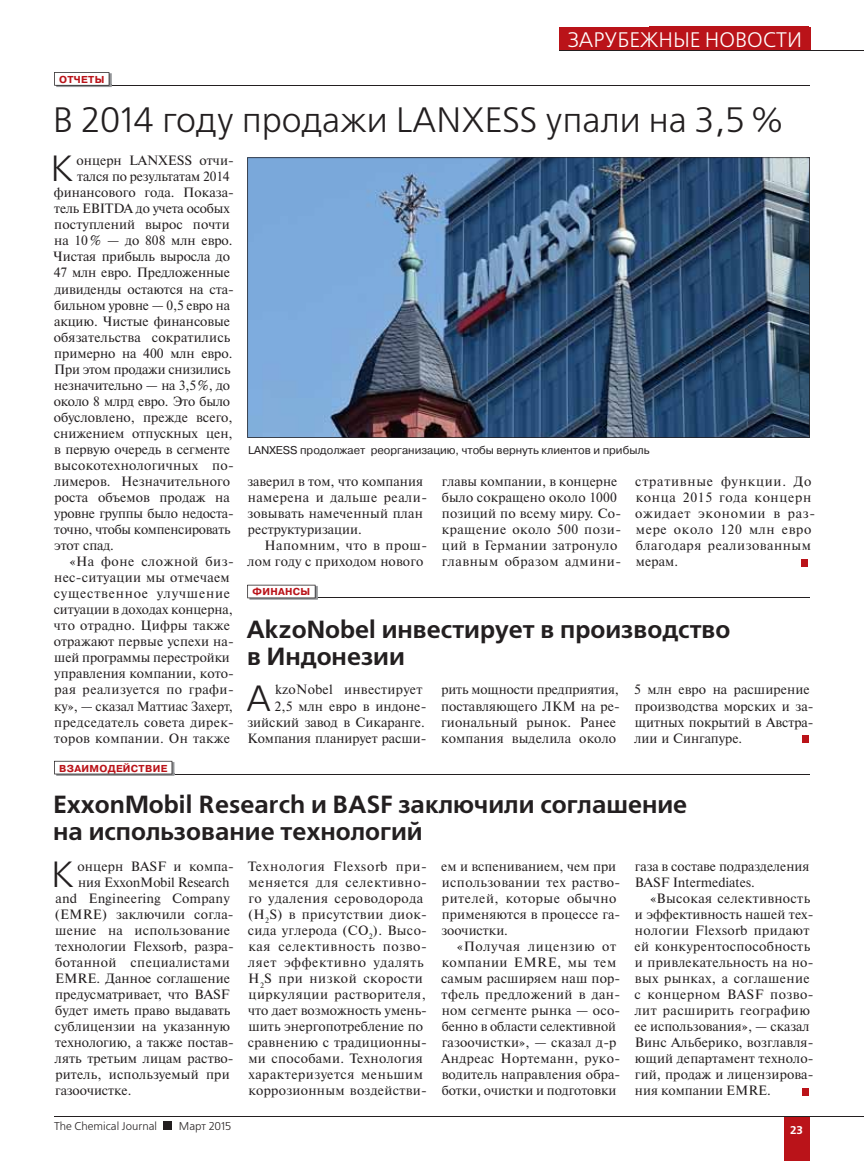
<style>
.page{position:relative;width:864px;height:1161px;background:#fff}
.page>*{position:absolute;margin:0;border:0;box-sizing:border-box;transform-origin:0 0}
.t1{font:36.45px "Free Set C";color:#231f20}
.t2{font:35.25px "Free Set C";color:#231f20}
.t3{font:700 24.75px/27px "Free Set C";color:#231f20}
.t4{font:21px "Free Set C";color:#fff}
.t5{font:21px "Free Set C";letter-spacing:.04em;color:#fff}
.t6{font:13.5px/16px "Newton C";letter-spacing:.01em;color:#231f20}
.t7{font:13.5px/16px "Newton C";letter-spacing:.035em;color:#231f20}
.t8{font:13.5px "Newton C";letter-spacing:-.01em;color:#231f20}
.t9{font:13.5px/16px "Newton C";letter-spacing:.05em;color:#231f20}
.t10{font:13.5px "Newton C";letter-spacing:-.015em;color:#231f20}
.t11{font:13.5px "Newton C";letter-spacing:.055em;color:#231f20}
.t12{font:13.5px "Newton C";letter-spacing:.03em;color:#231f20}
.t13{font:13.5px "Newton C";letter-spacing:.04em;color:#231f20}
.t14{font:11.25px "Pragmatica C";color:#231f20}
.t15{font:11.25px "Free Set C";color:#231f20}
.t16{font:700 11.25px "Free Set C";color:#fff}
.t17{font:700 10.05px "Pragmatica C";letter-spacing:.03em;color:#ba1319}
</style>
<div class="page">
<hr style="left:109px;top:85px;width:700px;height:1px;background:#231f20">
<img style="left:56px;top:86px;width:56px;height:1px">
<svg style="left:54px;top:72px;width:58px;height:14px"></svg>
<div style="left:801px;top:559px;width:6px;height:7px;background:#ba1319"></div>
<hr style="left:311px;top:597px;width:498px;height:1px;background:#231f20">
<img style="left:249px;top:598px;width:69px;height:2px">
<svg style="left:247px;top:585px;width:71px;height:13px"></svg>
<div style="left:801px;top:735px;width:7px;height:7px;background:#ba1319"></div>
<img style="left:247px;top:157px;width:562px;height:281px">
<hr style="left:166px;top:774px;width:643px;height:1px;background:#231f20">
<img style="left:56px;top:775px;width:118px;height:1px">
<svg style="left:54px;top:761px;width:120px;height:14px"></svg>
<div style="left:801px;top:1088px;width:7px;height:7px;background:#ba1319"></div>
<div style="left:783px;top:1116px;width:26px;height:45px;background:#ba1319"></div>
<hr style="left:54px;top:1116px;width:755px;height:1px;background:#231f20">
<hr style="left:809px;top:1116px;width:54px;height:1px;background:#231f20">
<div style="left:164px;top:1121px;width:8px;height:9px;background:#231f20"></div>
<hr style="left:808px;top:50px;width:55px;height:1px;background:#231f20">
<div style="left:559px;top:27px;width:251px;height:24px;background:#ba1319"></div>
<hr style="left:559px;top:51px;width:251px;height:1px;background:#231f20">
<hr style="left:810px;top:51px;width:53px;height:1px;background:#231f20">
<h3 class="t5" style="left:658px;top:31px;width:144px">PLAST/ПЛАСТ</h3>
<h3 class="t4" style="left:568px;top:32px;width:235px">ЗАРУБЕЖНЫЕ НОВОСТИ</h3>
<p class="t17" style="left:59px;top:76px;width:47px">ОТЧЕТЫ</p>
<h2 class="t2" style="left:53px;top:107px;width:733px">В 2014 году продажи LANXESS упали на 3,5 %</h2>
<h1 class="t1" style="left:50px;top:155px;width:25px">К</h1>
<p class="t6" style="left:77px;top:154px;width:159px">онцерн LANXESS отчи-</p>
<p class="t8" style="left:77px;top:172px;width:154px">тался по результатам 2014</p>
<p class="t6" style="left:54px;top:186px;width:181px">финансового года. Показа-</p>
<p class="t10" style="left:54px;top:204px;width:177px">тель EBITDA до учета особых</p>
<p class="t6" style="left:54px;top:218px;width:177px">поступлений вырос почти</p>
<p class="t6" style="left:54px;top:234px;width:179px">на 10 % — до 808 млн евро.</p>
<p class="t6" style="left:53px;top:250px;width:178px">Чистая прибыль выросла до</p>
<p class="t8" style="left:54px;top:268px;width:178px">47 млн евро. Предложенные</p>
<p class="t6" style="left:54px;top:282px;width:181px">дивиденды остаются на ста-</p>
<p class="t10" style="left:54px;top:300px;width:177px">бильном уровне — 0,5 евро на</p>
<p class="t8" style="left:54px;top:316px;width:177px">акцию. Чистые финансовые</p>
<p class="t6" style="left:54px;top:330px;width:178px">обязательства сократились</p>
<p class="t6" style="left:54px;top:346px;width:180px">примерно на 400 млн евро.</p>
<p class="t10" style="left:54px;top:364px;width:178px">При этом продажи снизились</p>
<p class="t8" style="left:54px;top:380px;width:177px">незначительно — на 3,5 %, до</p>
<p class="t8" style="left:54px;top:396px;width:178px">около 8 млрд евро. Это было</p>
<p class="t6" style="left:54px;top:410px;width:180px">обусловлено, прежде всего,</p>
<p class="t6" style="left:54px;top:427px;width:180px">снижением отпускных цен,</p>
<p class="t8" style="left:54px;top:444px;width:177px">в первую очередь в сегменте</p>
<p class="t6" style="left:54px;top:459px;width:181px">высокотехнологичных по-</p>
<p class="t6" style="left:54px;top:475px;width:177px">лимеров. Незначительного</p>
<p class="t6" style="left:55px;top:491px;width:177px">роста объемов продаж на</p>
<p class="t8" style="left:54px;top:508px;width:181px">уровне группы было недоста-</p>
<p class="t10" style="left:54px;top:524px;width:177px">точно, чтобы компенсировать</p>
<p class="t8" style="left:54px;top:540px;width:61px">этот спад.</p>
<p class="t13" style="left:69px;top:556px;width:166px">«На фоне сложной биз-</p>
<p class="t6" style="left:54px;top:571px;width:177px">нес-ситуации мы отмечаем</p>
<p class="t11" style="left:54px;top:589px;width:178px">существенное улучшение</p>
<p class="t6" style="left:54px;top:603px;width:180px">ситуации в доходах концерна,</p>
<p class="t6" style="left:54px;top:619px;width:178px">что отрадно. Цифры также</p>
<p class="t6" style="left:54px;top:635px;width:181px">отражают первые успехи на-</p>
<p class="t6" style="left:54px;top:651px;width:177px">шей программы перестройки</p>
<p class="t6" style="left:54px;top:667px;width:181px">управления компании, кото-</p>
<p class="t7" style="left:55px;top:683px;width:181px">рая реализуется по графи-</p>
<p class="t6" style="left:54px;top:699px;width:180px">ку», — сказал Маттиас Захерт,</p>
<p class="t6" style="left:54px;top:715px;width:181px">председатель совета дирек-</p>
<p class="t6" style="left:54px;top:731px;width:177px">торов компании. Он также</p>
<p class="t14" style="left:248px;top:446px;width:402px">LANXESS продолжает реорганизацию, чтобы вернуть клиентов и прибыль</p>
<p class="t6" style="left:441px;top:475px;width:181px">главы компании, в концерне было сокращено около 1000 позиций по всему миру. Со&shy;кращение около 500 пози&shy;ций в Германии затронуло главным образом админи-</p>
<p class="t9" style="left:635px;top:475px;width:181px">стративные функции. До конца 2015 года концерн ожидает экономии в раз&shy;мере около 120 млн евро благодаря реализованным мерам.</p>
<p class="t6" style="left:247px;top:475px;width:181px">заверил в том, что компания намерена и дальше реали&shy;зовывать намеченный план реструктуризации.</p>
<p class="t6" style="left:247px;top:539px;width:181px;text-align:right">Напомним, что в прош&shy;лом году с приходом нового</p>
<p class="t17" style="left:252px;top:588px;width:59px">ФИНАНСЫ</p>
<h3 class="t3" style="left:246px;top:618px;width:485px">AkzoNobel инвестирует в производство в Индонезии</h3>
<h1 class="t1" style="left:246px;top:684px;width:26px">A</h1>
<p class="t6" style="left:247px;top:683px;width:180px;text-align:right">kzoNobel инвестирует<br>2,5 млн евро в индоне&shy;зийский завод в Сикаранге.<br>Компания планирует расши-</p>
<p class="t6" style="left:441px;top:683px;width:180px">рить мощности предприятия, поставляющего ЛКМ на ре&shy;гиональный рынок. Ранее компания выделила около</p>
<p class="t6" style="left:634px;top:683px;width:181px">5 млн евро на расширение производства морских и за&shy;щитных покрытий в Австра&shy;лии и Сингапуре.</p>
<p class="t17" style="left:59px;top:764px;width:110px">ВЗАИМОДЕЙСТВИЕ</p>
<h3 class="t3" style="left:53px;top:794px;width:635px">ExxonMobil Research и BASF заключили соглашение на использование технологий</h3>
<h1 class="t1" style="left:51px;top:861px;width:25px">К</h1>
<p class="t6" style="left:77px;top:859px;width:158px">онцерн BASF и компа-</p>
<p class="t7" style="left:248px;top:859px;width:181px">Технология Flexsorb при&shy;меняется для селективно&shy;го удаления сероводорода (H<sub>2</sub>S) в присутствии диок&shy;сида углерода (CO<sub>2</sub>). Высо&shy;кая селективность позво&shy;ляет эффективно удалять<br>H<sub>2</sub>S при низкой скорости циркуляции растворителя, что дает возможность умень&shy;шить энергопотребление по сравнению с традиционны&shy;ми способами. Технология характеризуется меньшим коррозионным воздействи-</p>
<p class="t6" style="left:441px;top:859px;width:180px">ем и вспениванием, чем при использовании тех раство&shy;рителей, которые обычно применяются в процессе га&shy;зоочистки.</p>
<p class="t6" style="left:634px;top:859px;width:176px">газа в составе подразделения<br>BASF Intermediates.</p>
<p class="t6" style="left:634px;top:892px;width:181px;text-indent:16px">«Высокая селективность и эффективность нашей тех&shy;нологии Flexsorb придают ей конкурентоспособность и привлекательность на но&shy;вых рынках, а соглашение с концерном BASF позво&shy;лит расширить географию ее использования», — сказал<br>Винс Альберико, возглавля&shy;ющий департамент техноло&shy;гий, продаж и лицензирова&shy;ния компании EMRE.</p>
<p class="t6" style="left:78px;top:875px;width:153px">ния ExxonMobil Research</p>
<p class="t6" style="left:55px;top:892px;width:176px">and Engineering Company</p>
<p class="t6" style="left:55px;top:908px;width:180px">(EMRE) заключили согла-</p>
<p class="t6" style="left:55px;top:924px;width:176px">шение на использование</p>
<p class="t6" style="left:55px;top:940px;width:180px">технологии Flexsorb, разра-</p>
<p class="t12" style="left:55px;top:957px;width:176px">ботанной специалистами</p>
<p class="t6" style="left:55px;top:972px;width:176px">EMRE. Данное соглашение</p>
<p class="t6" style="left:55px;top:988px;width:176px">предусматривает, что BASF</p>
<p class="t6" style="left:55px;top:1004px;width:176px">будет иметь право выдавать</p>
<p class="t6" style="left:55px;top:1020px;width:177px">сублицензии на указанную</p>
<p class="t6" style="left:55px;top:1036px;width:180px">технологию, а также постав-</p>
<p class="t6" style="left:55px;top:1052px;width:180px">лять третьим лицам раство-</p>
<p class="t6" style="left:55px;top:1068px;width:176px">ритель, используемый при</p>
<p class="t6" style="left:55px;top:1084px;width:78px">газоочистке.</p>
<p class="t6" style="left:441px;top:940px;width:181px;text-indent:16px">«Получая лицензию от компании EMRE, мы тем самым расширяем наш пор&shy;тфель предложений в дан&shy;ном сегменте рынка — осо&shy;бенно в области селективной газоочистки», — сказал д-р<br>Андреас Нортеманн, руко&shy;водитель направления обра&shy;ботки, очистки и подготовки</p>
<p class="t15" style="left:54px;top:1122px;width:104px">The Chemical Journal</p>
<p class="t15" style="left:179px;top:1122px;width:54px">Март 2015</p>
<p class="t16" style="left:789px;top:1125px;width:14px">23</p>
</div>
